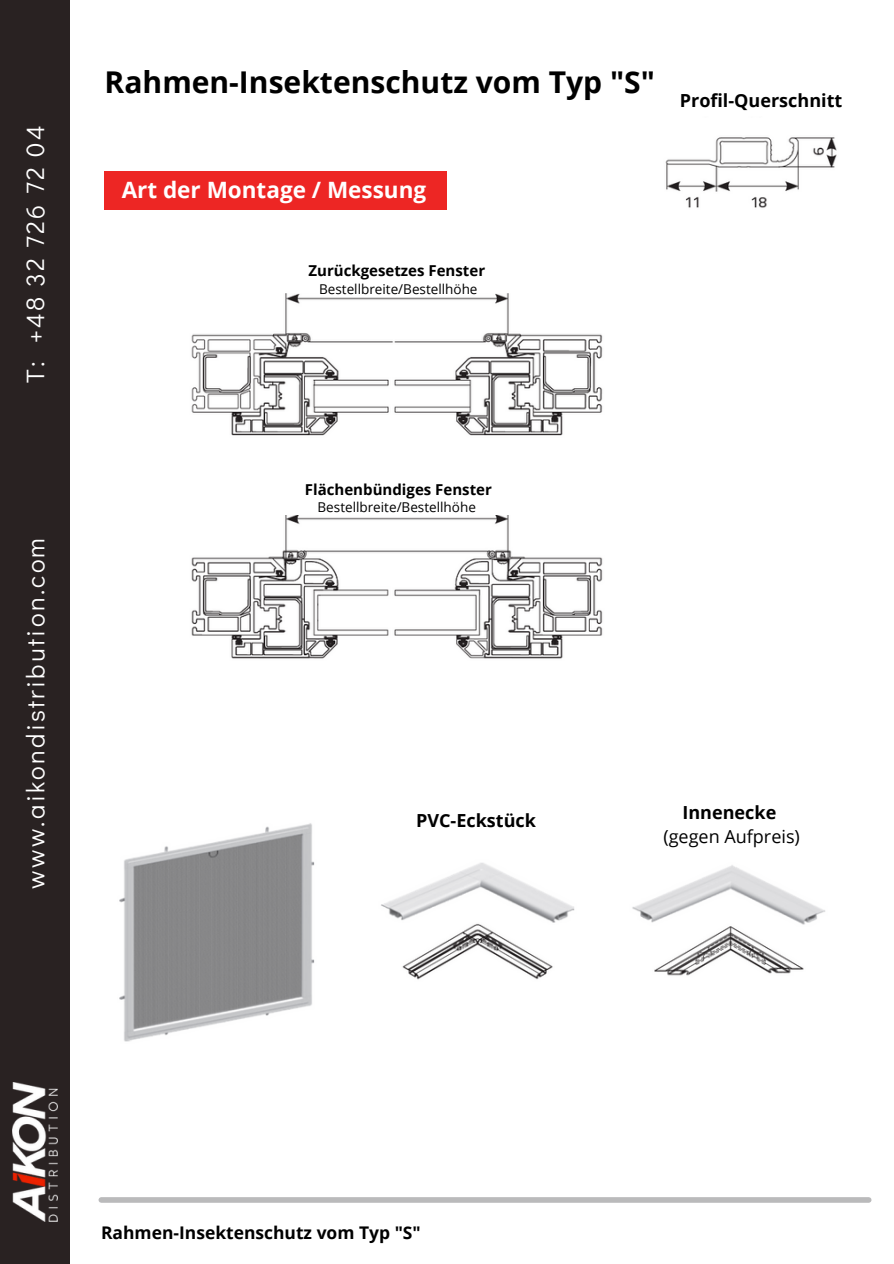
<style>
.page{position:relative;width:894px;height:1264px;background:#fff}
.page>*{position:absolute;margin:0;border:0;box-sizing:border-box;transform-origin:0 0}
.t1{font:700 30px "Open Sans";color:#000}
.t2{font:25.5px "Didact Gothic";letter-spacing:.09em;color:#fff}
.t3{font:700 22.5px "Open Sans";color:#fff}
.t4{font:700 18px "Open Sans";color:#000}
.t5{font:18px "Open Sans";color:#000}
.t6{font:700 17.4px "Open Sans";color:#000}
.t7{font:700 15px "Open Sans";color:#000}
.t8{font:13.5px "Open Sans";color:#000}
</style>
<div class="page">
<div style="left:0;top:0;width:70px;height:1263px;background:#292222"></div>
<img style="left:12px;top:1082px;width:45px;height:139px">
<div style="left:101px;top:1197px;width:767px;height:5px;background:#bababb"></div>
<img style="left:665px;top:137px;width:172px;height:71px">
<img style="left:191px;top:293px;width:412px;height:366px">
<img style="left:119px;top:823px;width:196px;height:219px">
<img style="left:381px;top:863px;width:194px;height:117px">
<img style="left:632px;top:865px;width:193px;height:111px">
<div style="left:104px;top:171px;width:343px;height:38px;background:#ed2624"></div>
<div style="left:339px;top:253px;width:78px;height:44px;background:#fff"></div>
<div style="left:278px;top:471px;width:236px;height:44px;background:#fff"></div>
<div style="left:348px;top:460px;width:78px;height:44px;background:#fff"></div>
<p class="t2" style="left:18px;top:383px;width:259px;rotate:-90deg">T: +48 32 726 72 04</p>
<p class="t2" style="left:18px;top:888px;width:352px;rotate:-90deg">www.aikondistribution.com</p>
<p class="t1" style="left:105px;top:60px;width:551px">Rahmen-Insektenschutz vom Typ "S"</p>
<p class="t4" style="left:679px;top:87px;width:164px">Profil-Querschnitt</p>
<p class="t3" style="left:122px;top:174px;width:306px">Art der Montage / Messung</p>
<p class="t7" style="left:308px;top:260px;width:178px">Zurückgesetzes Fenster</p>
<p class="t8" style="left:319px;top:279px;width:160px">Bestellbreite/Bestellhöhe</p>
<p class="t7" style="left:305px;top:478px;width:188px">Flächenbündiges Fenster</p>
<p class="t8" style="left:317px;top:497px;width:160px">Bestellbreite/Bestellhöhe</p>
<p class="t4" style="left:416px;top:807px;width:121px">PVC-Eckstück</p>
<p class="t4" style="left:682px;top:799px;width:95px">Innenecke</p>
<p class="t5" style="left:663px;top:824px;width:138px">(gegen Aufpreis)</p>
<p class="t6" style="left:101px;top:1219px;width:321px">Rahmen-Insektenschutz vom Typ "S"</p>
</div>
